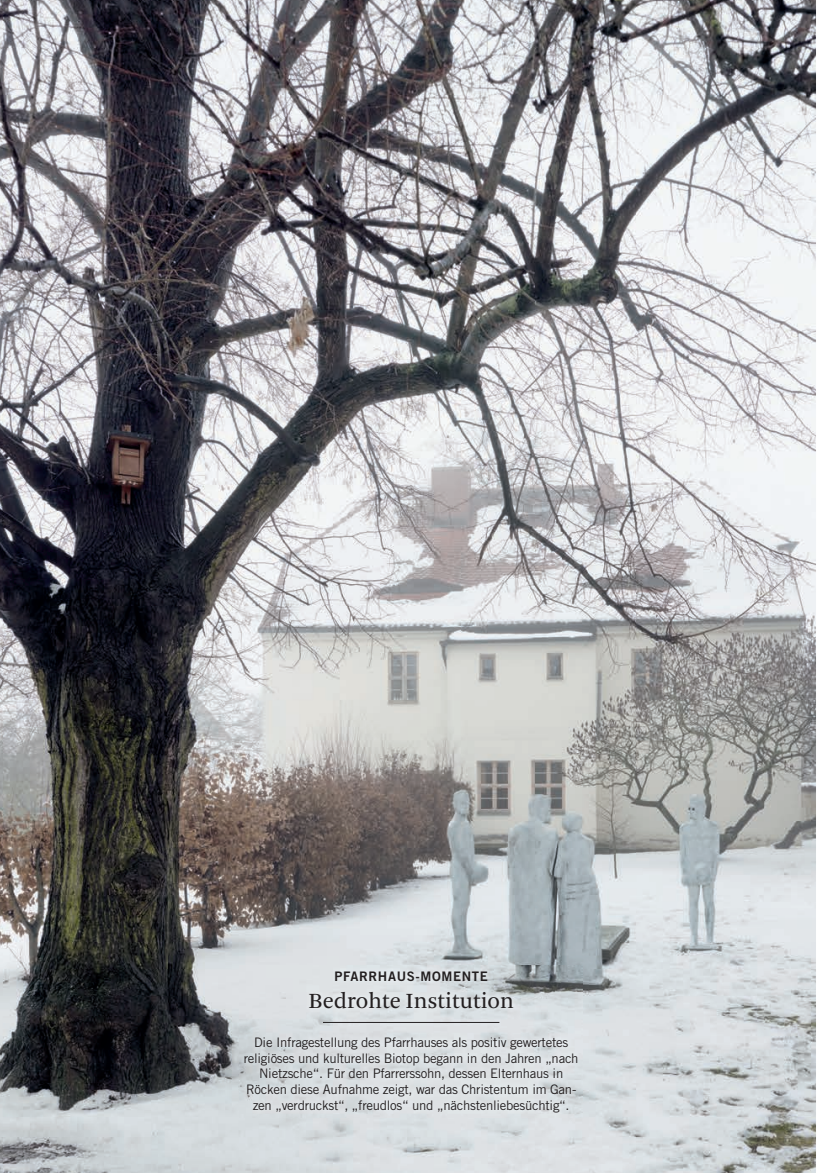
<style>
.page{position:relative;width:819px;height:1173px;background:#fff}
.page>*{position:absolute;margin:0;border:0;box-sizing:border-box;transform-origin:0 0}
.t1{font:22.75px "Arnhem Blond";color:#231f20}
.t2{font:13.12px/15.8px "Trade Gothic LT";letter-spacing:-.02em;color:#231f20;text-align:center}
.t3{font:13.12px "Trade Gothic LT Bold Two";letter-spacing:.05em;color:#231f20}
</style>
<div class="page">
<img style="left:0;top:0;width:815px;height:1173px">
<img style="left:239px;top:966px;width:343px;height:152px">
<hr style="left:323px;top:1022px;width:176px;height:1px;background:#231f20">
<p class="t3" style="left:334px;top:971px;width:155px">PFARRHAUS-MOMENTE</p>
<h1 class="t1" style="left:308px;top:992px;width:207px">Bedrohte Institution</h1>
<p class="t2" style="left:244px;top:1035px;width:336px">Die Infragestellung des Pfarrhauses als positiv gewertetes religiöses und kulturelles Biotop begann in den Jahren „nach Nietzsche“. Für den Pfarrerssohn, dessen Elternhaus in Röcken diese Aufnahme zeigt, war das Christentum im Gan&shy;zen „verdruckst“, „freudlos“ und „nächstenliebesüchtig“.</p>
</div>
